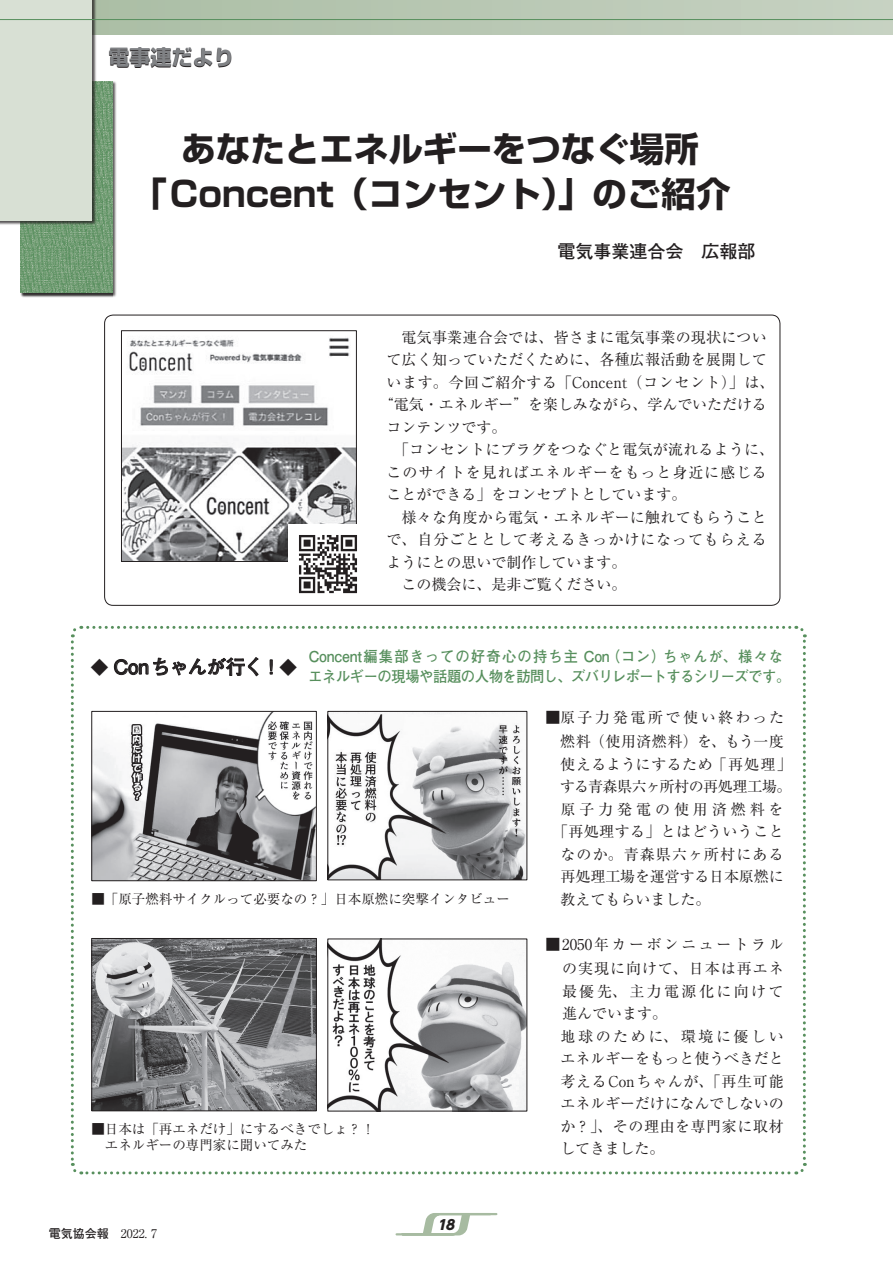
<style>
.page{position:relative;width:893px;height:1263px;background:#fff}
.page>*{position:absolute;margin:0;border:0;box-sizing:border-box;transform-origin:0 0}
.t1{font:700 34.5px/45px "Shin Go Pro";color:#231f20;text-align:center}
.t2{font:700 21px "Shin Go Pro";color:#231f20}
.t3{font:700 19.5px "Futo Go B101 Pro";letter-spacing:-.03em;color:#231f20}
.t4{font:700 18px "Futo Go B101 Pro";color:#231f20}
.t5{font:15px/22.5px "Ryumin Pro";letter-spacing:.015em;color:#231f20}
.t6{font:700 15px/20.1px "Futo Go B101 Pro";letter-spacing:-.02em;color:#578f5d;scale:.95 1}
.t7{font:15px "Ryumin Pro";letter-spacing:.06em;color:#231f20}
.t8{font:15px "Ryumin Pro";letter-spacing:-.005em;color:#231f20}
.t9{font:15px/24px "Ryumin Pro";letter-spacing:.065em;color:#231f20;text-align:right}
.t10{font:15px "Ryumin Pro";letter-spacing:.04em;color:#231f20}
.t11{font:15px/24px "Ryumin Pro";letter-spacing:.145em;color:#231f20;text-align:right}
.t12{font:15px "Ryumin Pro";letter-spacing:-.025em;color:#231f20}
.t13{font:15px "Ryumin Pro";letter-spacing:.035em;color:#231f20}
.t14{font:15px "Ryumin Pro";letter-spacing:.075em;color:#231f20}
.t15{font:15px "Ryumin Pro";letter-spacing:.26em;color:#231f20}
.t16{font:13.5px/16.5px "Ryumin Pro";color:#231f20}
.t17{font:800 13.5px "UD Shin Go NT Pro";color:#231f20}
.t18{font:700 12px "Futo Go B101 Pro";color:#231f20}
.s1{font-size:17.55px}
.s2{font-family:"Ryumin Pro";font-weight:400}
</style>
<div class="page">
<svg style="left:395px;top:1213px;width:103px;height:23px"></svg>
<svg style="left:97px;top:0;width:796px;height:34px;background:#b8c7b3"></svg>
<div style="left:21px;top:81px;width:96px;height:216px;background:#231f20;opacity:.75"></div>
<img style="left:21px;top:81px;width:92px;height:212px">
<div style="left:0;top:0;width:97px;height:225px;background:#231f20;opacity:.75"></div>
<div style="left:0;top:0;width:92px;height:221px;background:#d8e0d4"></div>
<hr style="left:0;top:19px;width:893px;height:1px;background:#578f5d">
<img style="left:123px;top:337px;width:232px;height:223px">
<div style="left:121px;top:330px;width:236px;height:232px;border:1px solid #231f20"></div>
<div style="left:289px;top:525px;width:80px;height:70px;background:#fff"></div>
<img style="left:299px;top:535px;width:58px;height:59px">
<svg style="left:70px;top:625px;width:737px;height:550px"></svg>
<h2 class="t2" style="left:108px;top:42px;width:127px">電事連だより</h2>
<h1 class="t1" style="left:132px;top:122px;width:600px">あなたとエネルギーをつなぐ場所「Concent（コンセント）」のご紹介</h1>
<p class="t4" style="left:557px;top:237px;width:199px">電気事業連合会　広報部</p>
<p class="t5" style="left:402px;top:325px;width:367px">電気事業連合会では、皆さまに電気事業の現状につい</p>
<p class="t5" style="left:387px;top:347px;width:382px">て広く知っていただくために、各種広報活動を展開して</p>
<p class="t10" style="left:387px;top:370px;width:389px">います。今回ご紹介する「Concent（コンセント）」は、</p>
<p class="t8" style="left:379px;top:393px;width:389px">“電気・エネルギー”を楽しみながら、学んでいただける</p>
<p class="t5" style="left:387px;top:415px;width:121px">コンテンツです。</p>
<p class="t5" style="left:394px;top:437px;width:382px">「コンセントにプラグをつなぐと電気が流れるように、</p>
<p class="t7" style="left:387px;top:460px;width:382px">このサイトを見ればエネルギーをもっと身近に感じる</p>
<p class="t5" style="left:387px;top:482px;width:301px">ことができる」をコンセプトとしています。</p>
<p class="t5" style="left:402px;top:505px;width:367px">様々な角度から電気・エネルギーに触れてもらうこと</p>
<p class="t7" style="left:387px;top:528px;width:382px">で、自分ごととして考えるきっかけになってもらえる</p>
<p class="t5" style="left:387px;top:550px;width:241px">ようにとの思いで制作しています。</p>
<p class="t5" style="left:401px;top:572px;width:226px">この機会に、是非ご覧ください。</p>
<h3 class="t3" style="left:91px;top:651px;width:208px"><span class="s1">◆</span> Conちゃんが行く！<span class="s1">◆</span></h3>
<p class="t6" style="left:309px;top:644px;width:508px">Concent編集部きっての好奇心の持ち主 Con（コン）ちゃんが、様々なエネルギーの現場や話題の人物を訪問し、ズバリレポートするシリーズです。</p>
<p class="t11" style="left:545px;top:705px;width:240px">■原子力発電所で使い終わった燃料（使用済燃料）を、もう一度</p>
<p class="t13" style="left:560px;top:752px;width:233px">使えるようにするため「再処理」</p>
<p class="t12" style="left:560px;top:775px;width:233px">する青森県六ヶ所村の再処理工場。</p>
<p class="t15" style="left:561px;top:797px;width:225px">原子力発電の使用済燃料を</p>
<p class="t5" style="left:553px;top:819px;width:232px">「再処理する」とはどういうこと</p>
<p class="t14" style="left:561px;top:842px;width:225px">なのか。青森県六ヶ所村にある</p>
<p class="t8" style="left:560px;top:865px;width:225px">再処理工場を運営する日本原燃に</p>
<p class="t5" style="left:561px;top:887px;width:151px">教えてもらいました。</p>
<p class="t9" style="left:545px;top:932px;width:240px">■2050年カーボンニュートラルの実現に向けて、日本は再エネ</p>
<p class="t5" style="left:560px;top:979px;width:225px">最優先、主力電源化に向けて進んでいます。<br>地球のために、環境に優しいエネルギーをもっと使うべきだと考えるConちゃんが、「再生可能エネルギーだけになんでしないのか？」、その理由を専門家に取材してきました。</p>
<p class="t16" style="left:91px;top:890px;width:420px">■「原子燃料サイクルって必要なの？」日本原燃に突撃インタビュー</p>
<p class="t16" style="left:91px;top:1119px;width:285px">■日本は「再エネだけ」にするべきでしょ？！　エネルギーの専門家に聞いてみた</p>
<p class="t18" style="left:49px;top:1224px;width:110px">電気協会報　<span class="s2">2022. 7</span></p>
<p class="t17" style="left:438px;top:1213px;width:18px">18</p>
</div>
